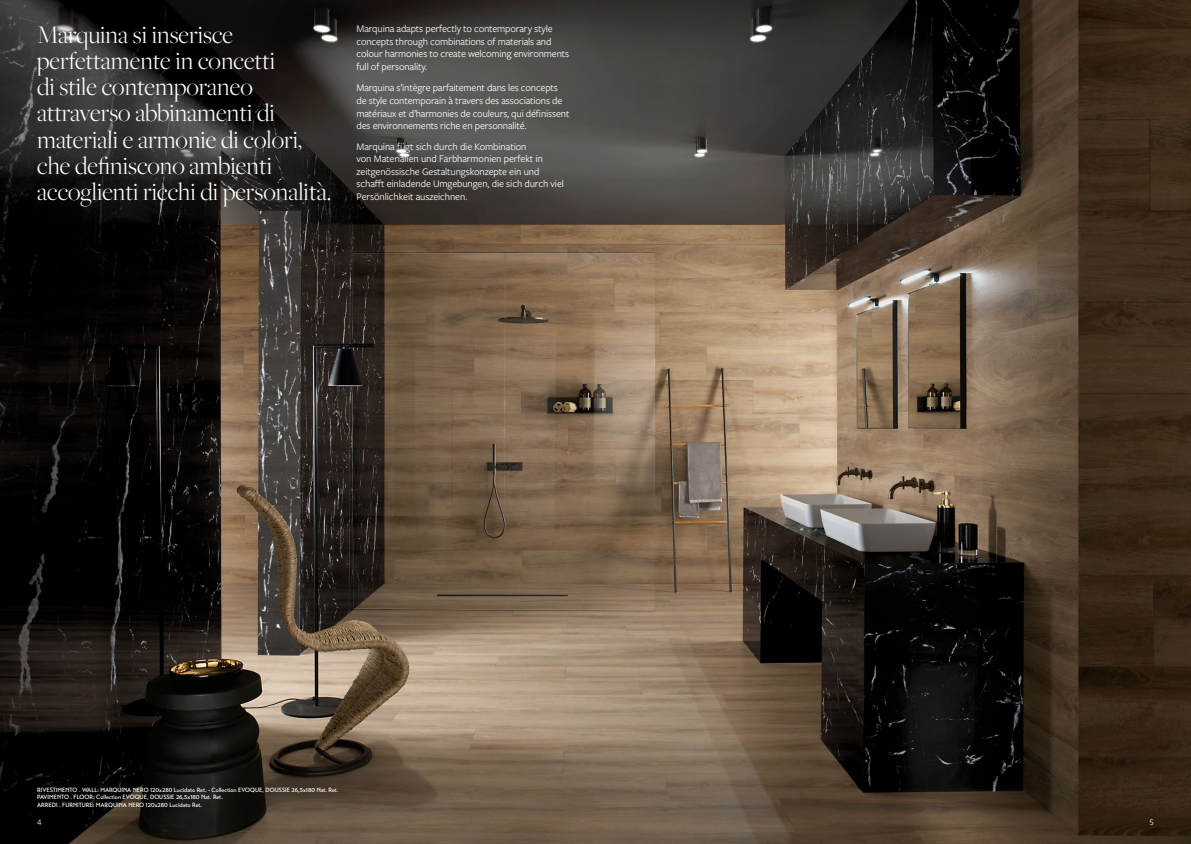
<style>
.page{position:relative;width:1191px;height:844px;background:#fff}
.page>*{position:absolute;margin:0;border:0;box-sizing:border-box;transform-origin:0 0}
.t1{font:300 26.25px/26.2px "Freight Big Pro";color:#fff}
.t2{font:10.5px/12.6px "Freight Sans Pro";letter-spacing:-.015em;color:#fff}
.t3{font:8.75px "Freight Sans Pro";color:#fff}
.t4{font:500 6.12px/7.4px "Transat";color:#fff}
</style>
<div class="page">
<img style="left:0;top:0;width:1191px;height:843px">
<h1 class="t1" style="left:37px;top:20px;width:295px">Marquina si inserisce perfettamente in concetti<br>di stile contemporaneo attraverso abbinamenti di materiali e armonie di colori, che definiscono ambienti accoglienti ricchi di personalità.</h1>
<p class="t2" style="left:356px;top:22px;width:214px">Marquina adapts perfectly to contemporary style concepts through combinations of materials and colour harmonies to create welcoming environments full of personality.</p>
<p class="t2" style="left:356px;top:81px;width:214px">Marquina s’intègre parfaitement dans les concepts de style contemporain à travers des associations de matériaux et d’harmonies de couleurs, qui définissent des environnements riche en personnalité.</p>
<p class="t2" style="left:356px;top:139px;width:209px">Marquina fügt sich durch die Kombination<br>von Materialien und Farbharmonien perfekt in zeitgenössische Gestaltungskonzepte ein und schafft einladende Umgebungen, die sich durch viel Persönlichkeit auszeichnen.</p>
<p class="t4" style="left:37px;top:786px;width:303px">RIVESTIMENTO . WALL: MARQUINA NERO 120x280 Lucidato Ret. - Collection EVOQUE, DOUSSIE 26,5x180 Nat. Ret.<br>PAVIMENTO . FLOOR: Collection EVOQUE, DOUSSIE 26,5x180 Nat. Ret.<br>ARREDI . FURNITURE: MARQUINA NERO 120x280 Lucidato Ret.</p>
<p class="t3" style="left:37px;top:816px;width:6px">4</p>
<p class="t3" style="left:1149px;top:816px;width:6px">5</p>
</div>
